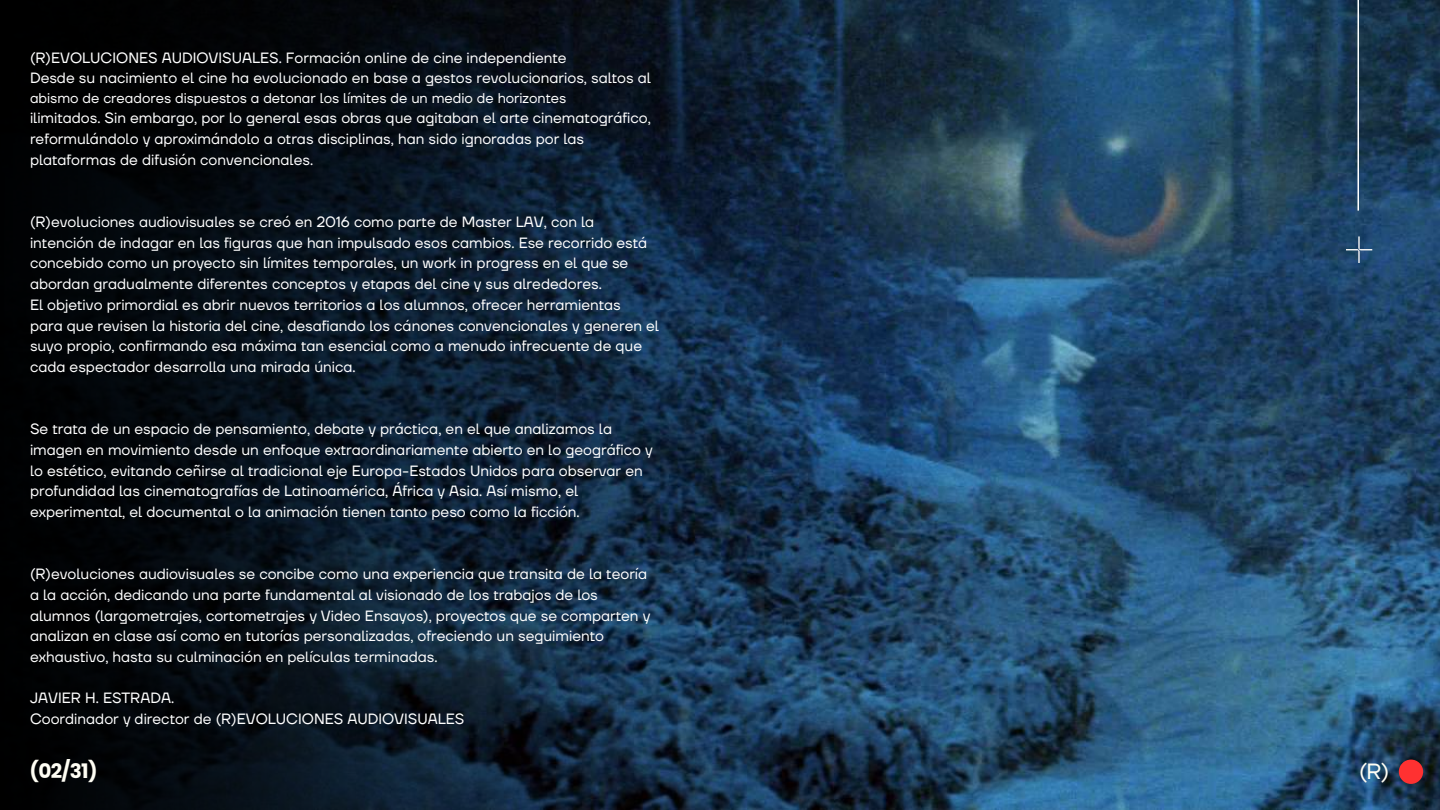
<style>
.page{position:relative;width:1440px;height:810px;background:#fff}
.page>*{position:absolute;margin:0;border:0;box-sizing:border-box;transform-origin:0 0}
.t1{font:22px "TT Firs Neue";color:#fffef4}
.t2{font:700 20px "Poppins";color:#fffef4}
.t3{font:14.8px/20.7px "TT Firs Neue";color:#fff}
.t4{font:14px "TT Firs Neue";color:#fff}
</style>
<div class="page">
<img style="left:1222px;top:0;width:218px;height:810px">
<img style="left:0;top:0;width:1222px;height:810px">
<hr style="left:1357px;top:0;width:2px;height:211px;background:#fff">
<svg style="left:1346px;top:236px;width:26px;height:27px"></svg>
<div style="left:1399px;top:760px;width:24px;height:24px;background:#ff3131;border-radius:50%"></div>
<p class="t3" style="left:30px;top:48px;width:622px">(R)EVOLUCIONES AUDIOVISUALES. Formación online de cine independiente<br>Desde su nacimiento el cine ha evolucionado en base a gestos revolucionarios, saltos al</p>
<p class="t4" style="left:30px;top:90px;width:538px">abismo de creadores dispuestos a detonar los límites de un medio de horizontes</p>
<p class="t3" style="left:30px;top:109px;width:622px">ilimitados. Sin embargo, por lo general esas obras que agitaban el arte cinematográfico, reformulándolo y aproximándolo a otras disciplinas, han sido ignoradas por las plataformas de difusión convencionales.</p>
<p class="t3" style="left:30px;top:212px;width:631px">(R)evoluciones audiovisuales se creó en 2016 como parte de Master LAV, con la intención de indagar en las figuras que han impulsado esos cambios. Ese recorrido está concebido como un proyecto sin límites temporales, un work in progress en el que se abordan gradualmente diferentes conceptos y etapas del cine y sus alrededores.<br>El objetivo primordial es abrir nuevos territorios a los alumnos, ofrecer herramientas<br>para que revisen la historia del cine, desafiando los cánones convencionales y generen el suyo propio, confirmando esa máxima tan esencial como a menudo infrecuente de que cada espectador desarrolla una mirada única.</p>
<p class="t3" style="left:30px;top:419px;width:624px">Se trata de un espacio de pensamiento, debate y práctica, en el que analizamos la imagen en movimiento desde un enfoque extraordinariamente abierto en lo geográfico y lo estético, evitando ceñirse al tradicional eje Europa-Estados Unidos para observar en profundidad las cinematografías de Latinoamérica, África y Asia. Así mismo, el experimental, el documental o la animación tienen tanto peso como la ficción.</p>
<p class="t3" style="left:30px;top:564px;width:622px">(R)evoluciones audiovisuales se concibe como una experiencia que transita de la teoría a la acción, dedicando una parte fundamental al visionado de los trabajos de los alumnos (largometrajes, cortometrajes y Video Ensayos), proyectos que se comparten y analizan en clase así como en tutorías personalizadas, ofreciendo un seguimiento exhaustivo, hasta su culminación en películas terminadas.</p>
<p class="t3" style="left:30px;top:688px;width:436px">JAVIER H. ESTRADA.<br>Coordinador y director de (R)EVOLUCIONES AUDIOVISUALES</p>
<h2 class="t2" style="left:30px;top:757px;width:69px">(02/31)</h2>
<h1 class="t1" style="left:1359px;top:759px;width:32px">(R)</h1>
</div>
